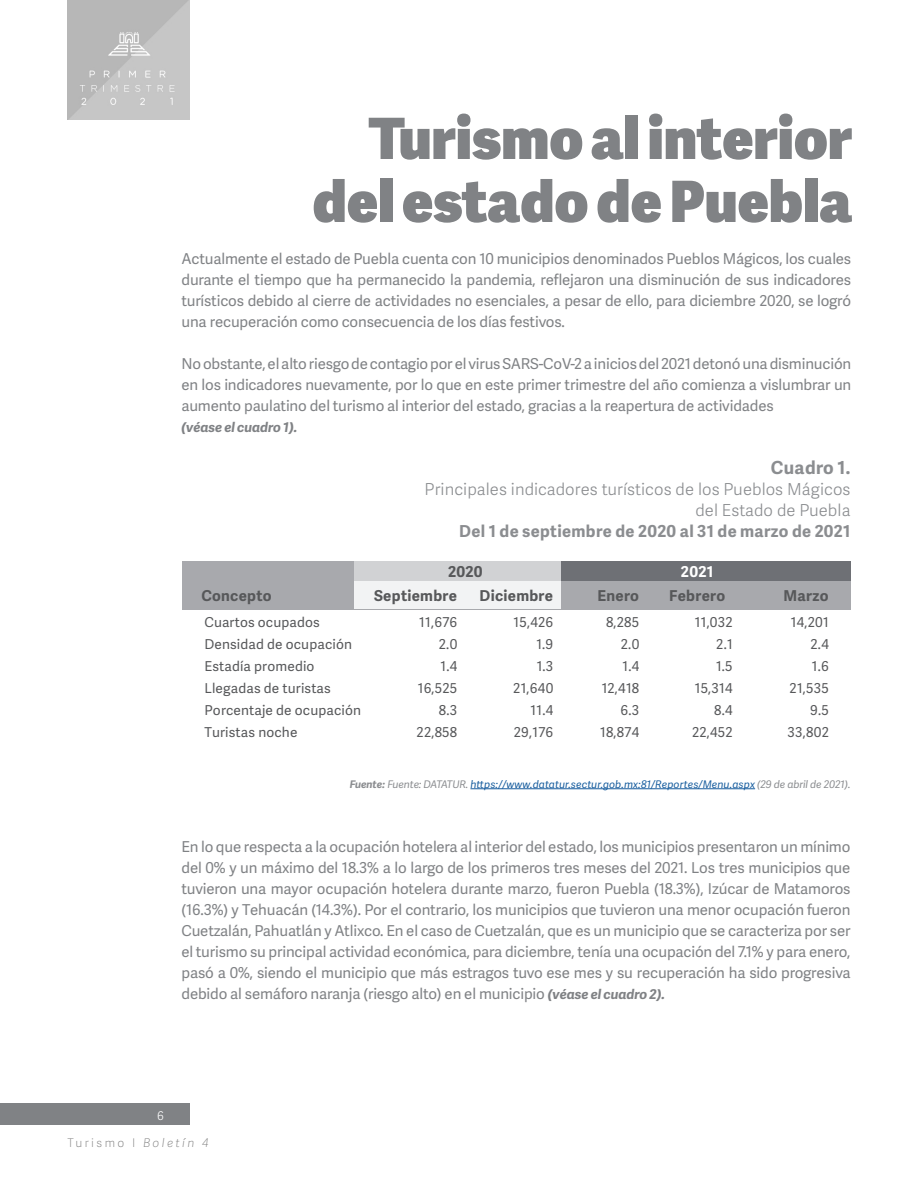
<style>
.page{position:relative;width:918px;height:1188px;background:#fff}
.page>*{position:absolute;margin:0;border:0;box-sizing:border-box;transform-origin:0 0}
.t1{font:800 57px "Adelle Sans";color:#808285}
.t2{font:700 18px "Adelle Sans";letter-spacing:.02em;color:#8b8d90}
.t3{font:300 16.5px/21px "Adelle Sans";letter-spacing:.005em;color:#8b8d90;text-align:right}
.t4{font:700 16.5px "Adelle Sans";letter-spacing:.02em;color:#8b8d90}
.t5{font:15px/21px "Adelle Sans";letter-spacing:-.01em;color:#808285;text-align:justify}
.t6{font:700 15px "Adelle Sans";letter-spacing:.02em;color:#57585a}
.t7{font:700 15px "Adelle Sans";color:#fff}
.t8{font:13.65px/21.9px "Adelle Sans";letter-spacing:.01em;color:#57585a;text-align:right}
.t9{font:italic 700 13.5px "Adelle Sans";letter-spacing:-.01em;color:#808285}
.t10{font:100 12px "Adelle Sans";letter-spacing:.2em;color:#808080}
.t11{font:300 12px "Adelle Sans";color:#fff}
.t12{font:italic 10.5px "Adelle Sans";color:#175d9e}
.s1{font-weight:700;color:#8b8d90}
.s2{color:#8b8d90}
.s3{font-weight:700;font-style:italic;font-size:13.5px}
.s4{font-style:italic}
</style>
<div class="page">
<img style="left:68px;top:0;width:122px;height:120px">
<div style="left:0;top:1104px;width:190px;height:21px;background:#808285"></div>
<div style="left:182px;top:561px;width:668px;height:48px;background:#a8a9ad"></div>
<div style="left:561px;top:561px;width:289px;height:19px;background:#6e7075"></div>
<div style="left:354px;top:580px;width:207px;height:29px;background:#f2f3f4"></div>
<div style="left:354px;top:561px;width:207px;height:19px;background:#d1d2d4"></div>
<hr style="left:470px;top:789px;width:285px;height:1px;background:#175d9e">
<p class="t1" style="left:369px;top:96px;width:485px">Turismo al interior</p>
<p class="t1" style="left:312px;top:159px;width:541px">del estado de Puebla</p>
<p class="t5" style="left:182px;top:248px;width:671px">Actualmente el estado de Puebla cuenta con 10 municipios denominados Pueblos Mágicos, los cuales durante el tiempo que ha permanecido la pandemia, reflejaron una disminución de sus indicadores turísticos debido al cierre de actividades no esenciales, a pesar de ello, para diciembre 2020, se logró una recuperación como consecuencia de los días festivos.</p>
<p class="t5" style="left:182px;top:353px;width:671px">No obstante, el alto riesgo de contagio por el virus SARS-CoV-2 a inicios del 2021 detonó una disminución en los indicadores nuevamente, por lo que en este primer trimestre del año comienza a vislumbrar un aumento paulatino del turismo al interior del estado, gracias a la reapertura de actividades</p>
<p class="t9" style="left:182px;top:418px;width:118px">(véase el cuadro 1).</p>
<p class="t6" style="left:201px;top:584px;width:72px">Concepto</p>
<p class="t8" style="left:204px;top:611px;width:158px;text-align:left">Cuartos ocupados<br>Densidad de ocupación<br>Estadía promedio<br>Llegadas de turistas<br>Porcentaje de ocupación<br>Turistas noche</p>
<p class="t2" style="left:771px;top:454px;width:81px">Cuadro 1.</p>
<p class="t3" style="left:424px;top:478px;width:428px">Principales indicadores turísticos de los Pueblos Mágicos del Estado de Puebla</p>
<p class="t4" style="left:459px;top:519px;width:393px">Del 1 de septiembre de 2020 al 31 de marzo de 2021</p>
<p class="t6" style="left:448px;top:561px;width:36px">2020</p>
<p class="t7" style="left:681px;top:561px;width:34px">2021</p>
<p class="t8" style="left:692px;top:611px;width:42px">11,032<br>2.1<br>1.5<br>15,314<br>8.4<br>22,452</p>
<p class="t6" style="left:374px;top:584px;width:84px">Septiembre</p>
<p class="t8" style="left:417px;top:611px;width:42px">11,676<br>2.0<br>1.4<br>16,525<br>8.3<br>22,858</p>
<p class="t8" style="left:513px;top:611px;width:42px">15,426<br>1.9<br>1.3<br>21,640<br>11.4<br>29,176</p>
<p class="t6" style="left:480px;top:584px;width:75px">Diciembre</p>
<p class="t6" style="left:669px;top:584px;width:58px">Febrero</p>
<p class="t6" style="left:597px;top:584px;width:43px">Enero</p>
<p class="t8" style="left:600px;top:611px;width:41px">8,285<br>2.0<br>1.4<br>12,418<br>6.3<br>18,874</p>
<p class="t6" style="left:784px;top:584px;width:47px">Marzo</p>
<p class="t8" style="left:788px;top:611px;width:43px">14,201<br>2.4<br>1.6<br>21,535<br>9.5<br>33,802</p>
<p class="t12" style="left:350px;top:776px;width:502px"><span class="s1">Fuente:</span> <span class="s2">Fuente: DATATUR.</span> https://www.datatur.sectur.gob.mx:81/Reportes/Menu.aspx <span class="s2">(29 de abril de 2021).</span></p>
<p class="t5" style="left:182px;top:836px;width:671px">En lo que respecta a la ocupación hotelera al interior del estado, los municipios presentaron un mínimo del 0% y un máximo del 18.3% a lo largo de los primeros tres meses del 2021. Los tres municipios que tuvieron una mayor ocupación hotelera durante marzo, fueron Puebla (18.3%), Izúcar de Matamoros (16.3%) y Tehuacán (14.3%). Por el contrario, los municipios que tuvieron una menor ocupación fueron Cuetzalán, Pahuatlán y Atlixco. En el caso de Cuetzalán, que es un municipio que se caracteriza por ser el turismo su principal actividad económica, para diciembre, tenía una ocupación del 7.1% y para enero, pasó a 0%, siendo el municipio que más estragos tuvo ese mes y su recuperación ha sido progresiva debido al semáforo naranja (riesgo alto) en el municipio <span class="s3">(véase el cuadro 2).</span></p>
<p class="t11" style="left:157px;top:1108px;width:8px">6</p>
<p class="t10" style="left:68px;top:1134px;width:143px">Turismo I <span class="s4">Boletín 4</span></p>
</div>
